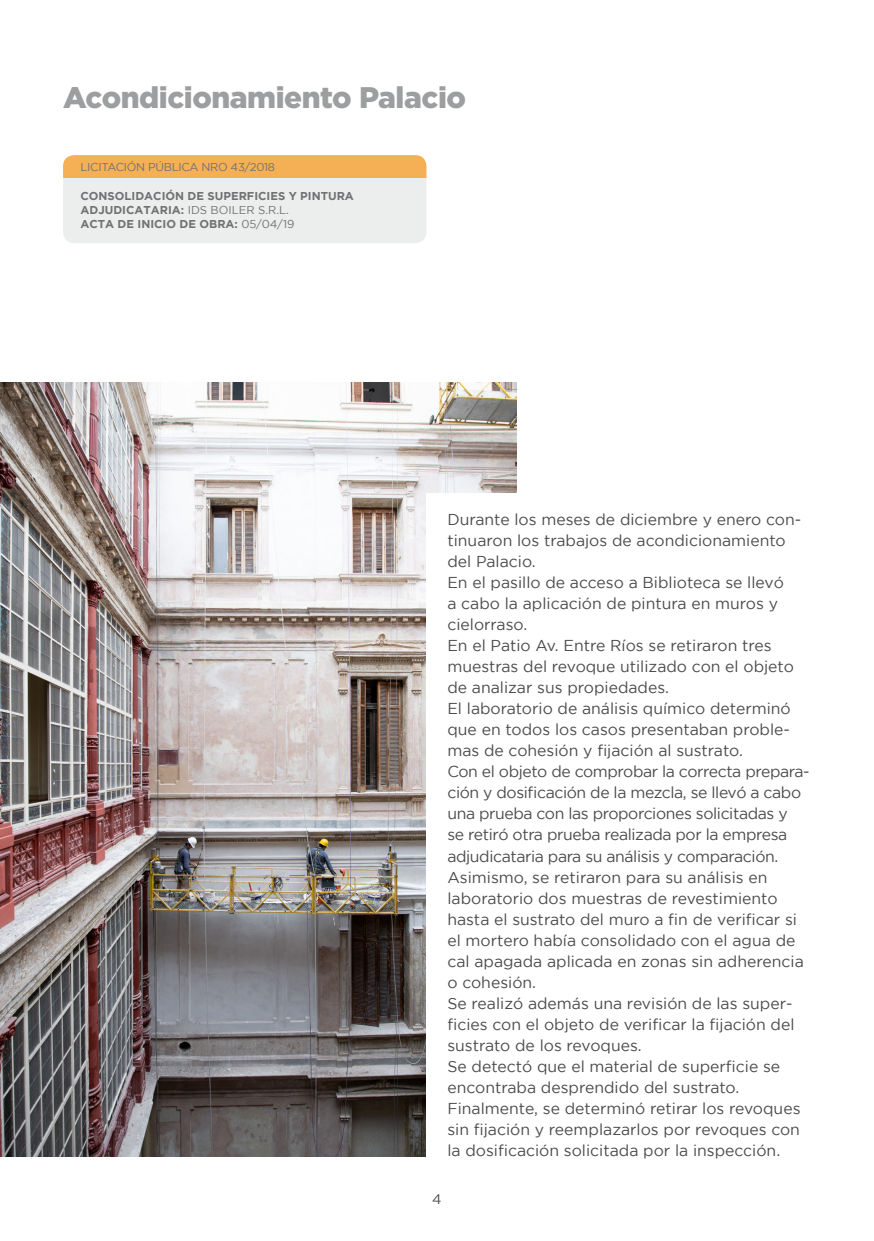
<style>
.page{position:relative;width:874px;height:1241px;background:#fff}
.page>*{position:absolute;margin:0;border:0;box-sizing:border-box;transform-origin:0 0}
.t1{font:900 29.75px "Gotham";letter-spacing:-.015em;color:#9c9e9f}
.t2{font:15.75px/21px "Gotham";color:#4b4b4d}
.t3{font:14px "Gotham";color:#4b4b4d}
.t4{font:700 11.38px/13.7px "Gotham";color:#707172}
.t5{font:11.38px "Gotham";letter-spacing:-.025em;color:#707172}
.s1{font-weight:400}
</style>
<div class="page">
<img style="left:0;top:382px;width:516px;height:774px">
<div style="left:426px;top:492px;width:203px;height:684px;background:#fff"></div>
<svg style="left:63px;top:155px;width:363px;height:88px;background:#eeddc6"></svg>
<h1 class="t1" style="left:63px;top:80px;width:404px">Acondicionamiento Palacio</h1>
<p class="t5" style="left:80px;top:160px;width:196px">LICITACIÓN PÚBLICA NRO 43/2018</p>
<p class="t4" style="left:80px;top:189px;width:275px">CONSOLIDACIÓN DE SUPERFICIES Y PINTURA<br>ADJUDICATARIA: <span class="s1">IDS BOILER S.R.L.<br></span>ACTA DE INICIO DE OBRA: <span class="s1">05/04/19</span></p>
<p class="t2" style="left:447px;top:509px;width:363px">Durante los meses de diciembre y enero con&shy;tinuaron los trabajos de acondicionamiento del Palacio.<br>En el pasillo de acceso a Biblioteca se llevó<br>a cabo la aplicación de pintura en muros y cielorraso.<br>En el Patio Av. Entre Ríos se retiraron tres muestras del revoque utilizado con el objeto de analizar sus propiedades.<br>El laboratorio de análisis químico determinó que en todos los casos presentaban proble&shy;mas de cohesión y fijación al sustrato.<br>Con el objeto de comprobar la correcta prepara&shy;ción y dosificación de la mezcla, se llevó a cabo una prueba con las proporciones solicitadas y<br>se retiró otra prueba realizada por la empresa adjudicataria para su análisis y comparación.<br>Asimismo, se retiraron para su análisis en laboratorio dos muestras de revestimiento hasta el sustrato del muro a fin de verificar si el mortero había consolidado con el agua de cal apagada aplicada en zonas sin adherencia o cohesión.<br>Se realizó además una revisión de las super&shy;ficies con el objeto de verificar la fijación del sustrato de los revoques.<br>Se detectó que el material de superficie se encontraba desprendido del sustrato.<br>Finalmente, se determinó retirar los revoques sin fijación y reemplazarlos por revoques con la dosificación solicitada por la inspección.</p>
<p class="t3" style="left:432px;top:1190px;width:11px">4</p>
</div>
